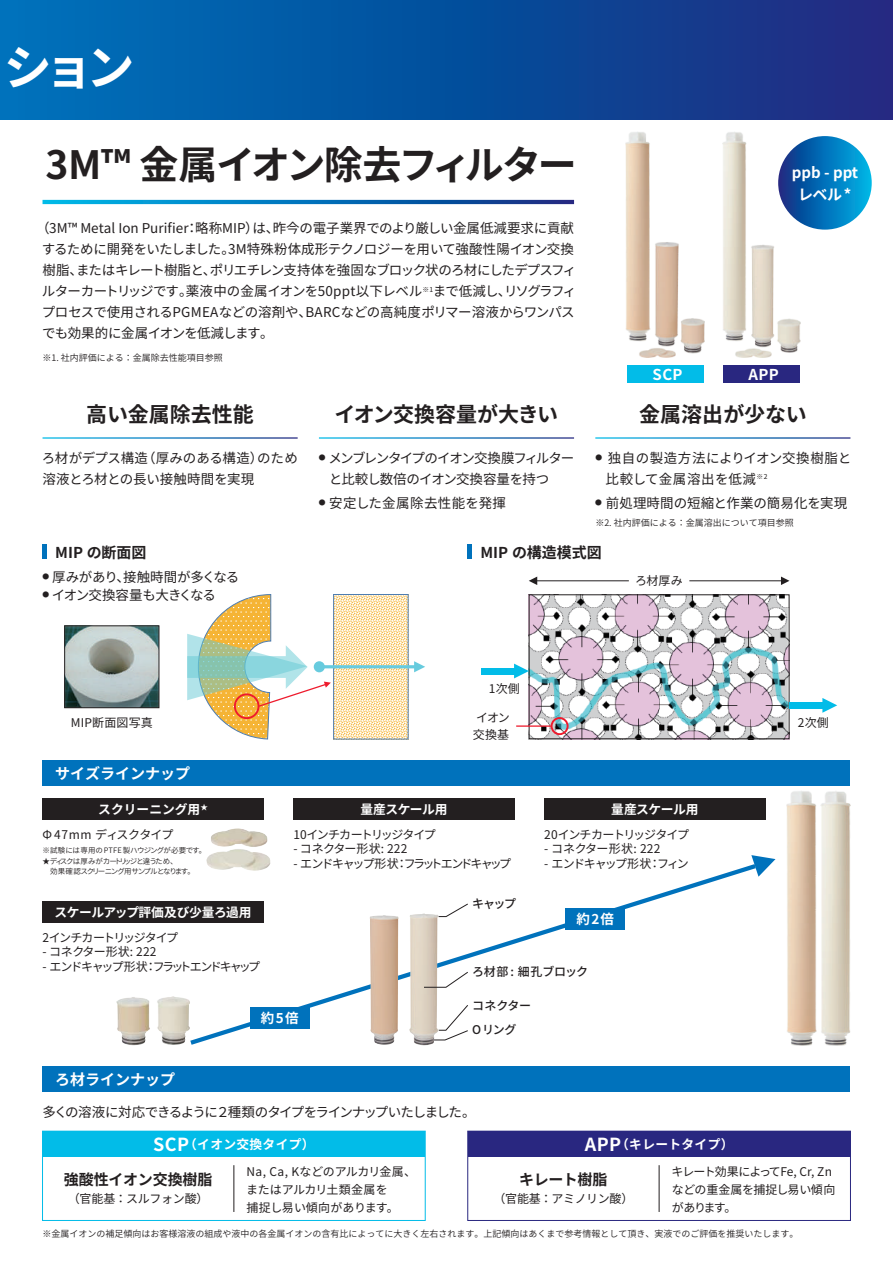
<style>
.page{position:relative;width:893px;height:1263px;background:#fff}
.page>*{position:absolute;margin:0;border:0;box-sizing:border-box;transform-origin:0 0}
.t1{font:700 48px "Noto Sans CJ Kjp";color:#fff}
.t2{font:700 39px "Noto Sans CJ Kjp";letter-spacing:-.06em;color:#231f20}
.t3{font:700 21px "Noto Sans CJ Kjp";color:#231f20}
.t4{font:700 21px "Noto Sans CJ Kjp";letter-spacing:-.025em;color:#231f20}
.t5{font:700 15px/22.5px "Noto Sans CJ Kjp";color:#fff;text-align:center}
.t6{font:700 15px "Noto Sans CJ Kjp";letter-spacing:-.005em;color:#231f20}
.t7{font:13.5px/21px "Noto Sans CJ Kjp";letter-spacing:-.02em;color:#231f20}
.t8{font:13.5px/21px "Noto Sans CJ Kjp";letter-spacing:-.075em;color:#231f20}
.t9{font:13.5px "Noto Sans CJ Kjp";letter-spacing:-.105em;color:#231f20}
.t10{font:13.5px/21px "Noto Sans CJ Kjp";letter-spacing:.035em;color:#231f20}
.t11{font:13.5px "Noto Sans CJ Kjp";letter-spacing:.01em;color:#231f20}
.t12{font:13.5px "Noto Sans CJ Kjp";letter-spacing:.03em;color:#231f20}
.t13{font:13.5px "Noto Sans CJ Kjp";letter-spacing:-.05em;color:#231f20}
.t14{font:700 13.5px "Noto Sans CJ Kjp";letter-spacing:.1em;color:#fff}
.t15{font:700 12.75px "Noto Sans CJ Kjp";letter-spacing:.025em;color:#fff}
.t16{font:700 12.75px "Noto Sans CJ Kjp";letter-spacing:-.035em;color:#fff}
.t17{font:700 12.75px "Noto Sans CJ Kjp";letter-spacing:-.03em;color:#fff}
.t18{font:700 12.75px "Noto Sans CJ Kjp";color:#fff}
.t19{font:12px/18px "Noto Sans CJ Kjp";letter-spacing:-.05em;color:#231f20}
.t20{font:12px "Noto Sans CJ Kjp";letter-spacing:-.16em;color:#231f20}
.t21{font:12px/18px "Noto Sans CJ Kjp";letter-spacing:-.01em;color:#231f20}
.t22{font:12px "Noto Sans CJ Kjp";letter-spacing:-.005em;color:#231f20}
.t23{font:500 12px "Noto Sans CJ Kjp";letter-spacing:-.03em;color:#231f20}
.t24{font:12px "Noto Sans CJ Kjp";letter-spacing:-.09em;color:#231f20}
.t25{font:12px "Noto Sans CJ Kjp";letter-spacing:-.075em;color:#231f20}
.t26{font:12px "Noto Sans CJ Kjp";letter-spacing:-.12em;color:#231f20}
.t27{font:12px "Noto Sans CJ Kjp";letter-spacing:-.1em;color:#231f20}
.t28{font:12px "Noto Sans CJ Kjp";letter-spacing:.01em;color:#231f20}
.t29{font:12px "Noto Sans CJ Kjp";letter-spacing:-.02em;color:#231f20}
.t30{font:12px "Noto Sans CJ Kjp";letter-spacing:-.025em;color:#231f20}
.t31{font:12px "Noto Sans CJ Kjp";letter-spacing:.015em;color:#231f20}
.t32{font:600 9px "Noto Sans CJ Kjp";color:#231f20}
.t33{font:600 7.5px/10.5px "Noto Sans CJ Kjp";letter-spacing:-.135em;color:#231f20}
.t34{font:600 7.5px "Noto Sans CJ Kjp";letter-spacing:-.015em;color:#231f20}
.s1{font-size:18px}
</style>
<div class="page">
<div style="left:0;top:0;width:893px;height:119px;background:linear-gradient(to right,#0073bb,#1d2a7f)"></div>
<div style="left:43px;top:1131px;width:382px;height:26px;background:#02bce8"></div>
<div style="left:43px;top:760px;width:807px;height:26px;background:#0072bc"></div>
<div style="left:293px;top:799px;width:221px;height:21px;background:#231f20"></div>
<svg style="left:190px;top:861px;width:561px;height:185px"></svg>
<div style="left:43px;top:1066px;width:807px;height:26px;background:#0072bc"></div>
<div style="left:566px;top:908px;width:59px;height:21px;background:#0072bc"></div>
<div style="left:43px;top:799px;width:221px;height:21px;background:#231f20"></div>
<div style="left:544px;top:799px;width:221px;height:21px;background:#231f20"></div>
<div style="left:43px;top:901px;width:221px;height:22px;background:#231f20"></div>
<img style="left:626px;top:132px;width:79px;height:225px">
<img style="left:723px;top:132px;width:77px;height:225px">
<svg style="left:43px;top:200px;width:531px;height:4px;background:#0571b7"></svg>
<hr style="left:234px;top:1165px;width:1px;height:47px;background:#231f20">
<div style="left:42px;top:1131px;width:383px;height:90px;border:1px solid #02bce8"></div>
<div style="left:468px;top:1131px;width:382px;height:26px;background:#292780"></div>
<hr style="left:659px;top:1165px;width:1px;height:47px;background:#231f20">
<div style="left:468px;top:1131px;width:383px;height:90px;border:1px solid #292780"></div>
<img style="left:786px;top:791px;width:31px;height:254px">
<img style="left:821px;top:791px;width:29px;height:254px">
<img style="left:369px;top:913px;width:70px;height:132px">
<img style="left:116px;top:996px;width:74px;height:49px">
<img style="left:206px;top:828px;width:64px;height:43px">
<div style="left:250px;top:1007px;width:60px;height:21px;background:#0072bc"></div>
<svg style="left:778px;top:136px;width:94px;height:94px;background:#0772b8"></svg>
<svg style="left:751px;top:855px;width:24px;height:22px"></svg>
<svg style="left:335px;top:596px;width:71px;height:141px"></svg>
<div style="left:333px;top:594px;width:75px;height:145px;border:1px solid #4e7db1"></div>
<svg style="left:187px;top:594px;width:144px;height:146px"></svg>
<hr style="left:319px;top:665px;width:97px;height:3px;background:#67cbde">
<svg style="left:414px;top:661px;width:11px;height:11px"></svg>
<div style="left:314px;top:661px;width:11px;height:11px;background:#67cbde;border-radius:50%"></div>
<svg style="left:424px;top:971px;width:44px;height:17px"></svg>
<img style="left:529px;top:594px;width:260px;height:143px">
<div style="left:529px;top:595px;width:260px;height:144px;border:1px solid #231f20"></div>
<hr style="left:468px;top:544px;width:4px;height:15px;background:#0072bc">
<hr style="left:43px;top:544px;width:4px;height:15px;background:#0072bc">
<div style="left:627px;top:366px;width:77px;height:17px;background:#02bce8"></div>
<div style="left:723px;top:366px;width:77px;height:17px;background:#292780"></div>
<img style="left:66px;top:628px;width:91px;height:78px">
<div style="left:64px;top:626px;width:95px;height:82px;border:1px solid #231f20"></div>
<div style="left:481px;top:668px;width:37px;height:6px;background:#02bce8"></div>
<svg style="left:514px;top:664px;width:15px;height:14px"></svg>
<div style="left:789px;top:702px;width:37px;height:7px;background:#02bce8"></div>
<svg style="left:822px;top:698px;width:15px;height:15px"></svg>
<div style="left:551px;top:717px;width:18px;height:18px;border:2px solid #ee1b2d;border-radius:50%"></div>
<hr style="left:516px;top:725px;width:36px;height:2px;background:#ee1b2d">
<hr style="left:534px;top:580px;width:95px;height:1px;background:#231f20">
<svg style="left:529px;top:576px;width:8px;height:9px"></svg>
<hr style="left:689px;top:580px;width:96px;height:1px;background:#231f20">
<svg style="left:781px;top:576px;width:8px;height:9px"></svg>
<h1 class="t1" style="left:4px;top:40px;width:132px">ション</h1>
<h2 class="t2" style="left:45px;top:143px;width:533px">3M™ 金属イオン除去フィルター</h2>
<p class="t7" style="left:42px;top:218px;width:536px;text-indent:-5px">（3M™ Metal Ion Purifier：略称MIP）は、昨今の電子業界でのより厳しい金属低減要求に貢献するために開発をいたしました。3M特殊粉体成形テクノロジーを用いて強酸性陽イオン交換樹脂、またはキレート樹脂と、ポリエチレン支持体を強固なブロック状のろ材にしたデプスフィルターカートリッジです。薬液中の金属イオンを50ppt以下レベル<sup>※1</sup>まで低減し、リソグラフィプロセスで使用されるPGMEAなどの溶剤や、BARCなどの高純度ポリマー溶液からワンパスでも効果的に金属イオンを低減します。</p>
<p class="t32" style="left:43px;top:353px;width:182px">※1. 社内評価による：金属除去性能項目参照</p>
<p class="t5" style="left:792px;top:161px;width:68px">ppb - pptレベル *</p>
<p class="t5" style="left:653px;top:364px;width:31px">SCP</p>
<p class="t5" style="left:748px;top:364px;width:32px">APP</p>
<h3 class="t3" style="left:86px;top:403px;width:169px">高い金属除去性能</h3>
<h3 class="t4" style="left:334px;top:403px;width:225px">イオン交換容量が大きい</h3>
<h3 class="t3" style="left:639px;top:403px;width:169px">金属溶出が少ない</h3>
<p class="t7" style="left:42px;top:447px;width:257px">ろ材がデプス構造（厚みのある構造）のため溶液とろ材との長い接触時間を実現</p>
<p class="t8" style="left:329px;top:447px;width:247px;text-indent:-10px"><sup>●</sup> メンブレンタイプのイオン交換膜フィルターと比較し数倍のイオン交換容量を持つ</p>
<p class="t12" style="left:319px;top:495px;width:189px"><sup>●</sup> 安定した金属除去性能を発揮</p>
<p class="t10" style="left:606px;top:447px;width:248px;text-indent:-10px"><sup>●</sup> 独自の製造方法によりイオン交換樹脂と比較して金属溶出を低減<sup>※2</sup></p>
<p class="t11" style="left:595px;top:495px;width:254px"><sup>●</sup> 前処理時間の短縮と作業の簡易化を実現</p>
<p class="t32" style="left:595px;top:518px;width:200px">※2. 社内評価による：金属溶出について項目参照</p>
<p class="t6" style="left:55px;top:544px;width:93px">MIP の断面図</p>
<p class="t6" style="left:480px;top:544px;width:123px">MIP の構造模式図</p>
<p class="t7" style="left:43px;top:566px;width:198px"><sup>●</sup> 厚みがあり、接触時間が多くなる</p>
<p class="t13" style="left:43px;top:587px;width:175px"><sup>●</sup> イオン交換容量も大きくなる</p>
<p class="t31" style="left:71px;top:716px;width:84px">MIP断面図写真</p>
<p class="t5" style="left:55px;top:762px;width:137px">サイズラインナップ</p>
<p class="t19" style="left:489px;top:680px;width:33px">1次側</p>
<p class="t19" style="left:473px;top:710px;width:39px;line-height:16.5px">イオン交換基</p>
<p class="t19" style="left:635px;top:572px;width:49px">ろ材厚み</p>
<p class="t18" style="left:98px;top:802px;width:111px">スクリーニング用<sup>★</sup></p>
<p class="t17" style="left:360px;top:802px;width:89px">量産スケール用</p>
<p class="t17" style="left:611px;top:802px;width:89px">量産スケール用</p>
<p class="t34" style="left:42px;top:846px;width:165px">※試験には専用のPTFE 製ハウジングが必要です。</p>
<p class="t33" style="left:50px;top:856px;width:146px;text-indent:-8px">★ディスクは厚みがカートリッジと違うため、<br>効果確認スクリーニング用サンプルとなります。</p>
<p class="t19" style="left:43px;top:826px;width:132px">Φ 47mm ディスクタイプ</p>
<p class="t25" style="left:544px;top:828px;width:146px">20インチカートリッジタイプ</p>
<p class="t28" style="left:544px;top:842px;width:118px">- コネクター形状: 222</p>
<p class="t26" style="left:544px;top:856px;width:146px">- エンドキャップ形状：フィン</p>
<p class="t24" style="left:293px;top:828px;width:144px">10インチカートリッジタイプ</p>
<p class="t22" style="left:293px;top:842px;width:115px">- コネクター形状: 222</p>
<p class="t20" style="left:293px;top:856px;width:219px">- エンドキャップ形状：フラットエンドキャップ</p>
<p class="t16" style="left:55px;top:905px;width:198px">スケールアップ評価及び少量ろ過用</p>
<p class="t27" style="left:43px;top:931px;width:137px">2インチカートリッジタイプ</p>
<p class="t22" style="left:43px;top:945px;width:115px">- コネクター形状: 222</p>
<p class="t20" style="left:43px;top:959px;width:219px">- エンドキャップ形状：フラットエンドキャップ</p>
<p class="t5" style="left:55px;top:1068px;width:122px">ろ材ラインナップ</p>
<p class="t14" style="left:261px;top:1010px;width:39px">約5倍</p>
<p class="t23" style="left:472px;top:897px;width:45px">キャップ</p>
<p class="t14" style="left:576px;top:911px;width:39px">約2倍</p>
<p class="t23" style="left:472px;top:965px;width:118px">ろ材部 : 細孔ブロック</p>
<p class="t23" style="left:472px;top:998px;width:61px">コネクター</p>
<p class="t23" style="left:472px;top:1023px;width:46px">Oリング</p>
<p class="t9" style="left:43px;top:1104px;width:434px">多くの溶液に対応できるように２種類のタイプをラインナップいたしました。</p>
<p class="t19" style="left:798px;top:714px;width:33px">2次側</p>
<p class="t15" style="left:153px;top:1137px;width:163px"><span class="s1">SCP</span>（イオン交換タイプ）</p>
<p class="t6" style="left:64px;top:1171px;width:150px">強酸性イオン交換樹脂</p>
<p class="t29" style="left:68px;top:1192px;width:142px">（官能基：スルフォン酸）</p>
<p class="t21" style="left:246px;top:1162px;width:171px">Na, Ca, Kなどのアルカリ金属、またはアルカリ土類金属を<br>捕捉し易い傾向があります。</p>
<p class="t15" style="left:585px;top:1137px;width:150px"><span class="s1">APP</span>（キレートタイプ）</p>
<p class="t19" style="left:671px;top:1162px;width:166px">キレート効果によってFe, Cr, Znなどの重金属を捕捉し易い傾向があります。</p>
<p class="t6" style="left:519px;top:1171px;width:90px">キレート樹脂</p>
<p class="t30" style="left:493px;top:1192px;width:142px">（官能基：アミノリン酸）</p>
<p class="t32" style="left:43px;top:1228px;width:757px">※金属イオンの補足傾向はお客様溶液の組成や液中の各金属イオンの含有比によってに大きく左右されます。上記傾向はあくまで参考情報として頂き、実液でのご評価を推奨いたします。</p>
</div>
